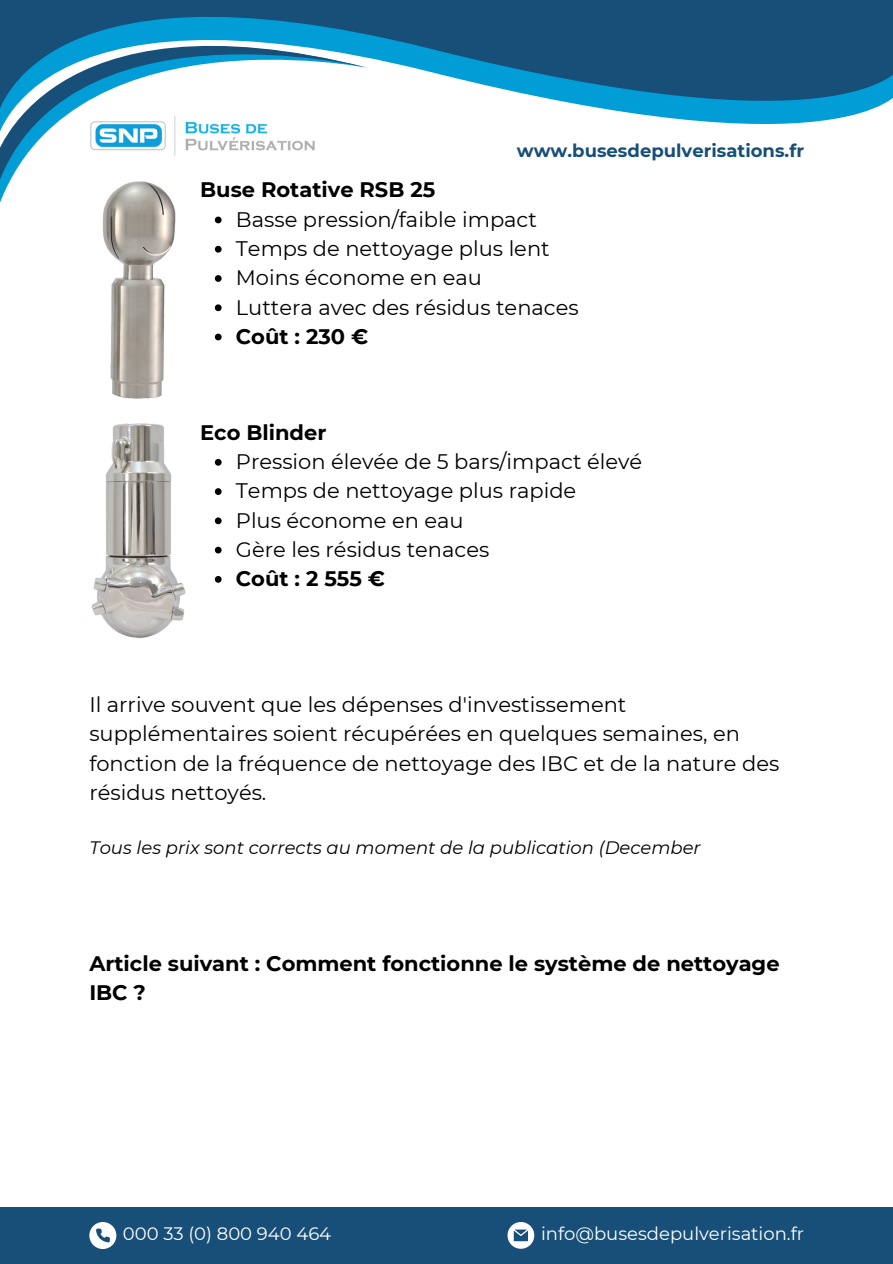
<style>
.page{position:relative;width:893px;height:1264px;background:#fff}
.page>*{position:absolute;margin:0;border:0;box-sizing:border-box;transform-origin:0 0}
.t1{font:21px/29.2px "Montserrat";color:#000}
.t2{font:700 21px/29.2px "Montserrat";color:#000}
.t3{font:italic 18px "Montserrat";color:#000}
.t4{font:18px "Montserrat";color:#fff}
.t5{font:700 18px "Montserrat";color:#184f78}
</style>
<div class="page">
<svg style="left:368px;top:0;width:524px;height:124px;fill:#184f78"></svg>
<svg style="left:0;top:0;width:368px;height:193px"></svg>
<svg style="left:215px;top:216px;width:6px;height:7px"></svg>
<svg style="left:215px;top:246px;width:6px;height:6px"></svg>
<svg style="left:215px;top:275px;width:6px;height:7px"></svg>
<svg style="left:215px;top:304px;width:6px;height:7px"></svg>
<svg style="left:215px;top:333px;width:6px;height:7px"></svg>
<img style="left:97px;top:178px;width:84px;height:221px">
<img style="left:91px;top:423px;width:95px;height:216px">
<svg style="left:215px;top:459px;width:6px;height:6px"></svg>
<svg style="left:215px;top:488px;width:6px;height:7px"></svg>
<svg style="left:215px;top:517px;width:6px;height:7px"></svg>
<svg style="left:215px;top:546px;width:6px;height:7px"></svg>
<svg style="left:215px;top:576px;width:6px;height:6px"></svg>
<div style="left:0;top:1207px;width:892px;height:56px;background:#184f78"></div>
<svg style="left:89px;top:1222px;width:27px;height:26px"></svg>
<svg style="left:507px;top:1222px;width:27px;height:26px"></svg>
<img style="left:89px;top:115px;width:229px;height:42px">
<p class="t5" style="left:517px;top:140px;width:289px">www.busesdepulverisations.fr</p>
<p class="t2" style="left:200px;top:175px;width:236px">Buse Rotative RSB 25</p>
<p class="t1" style="left:236px;top:204px;width:302px">Basse pression/faible impact</p>
<h3 class="t1" style="left:236px;top:234px;width:315px">Temps de nettoyage plus lent</h3>
<p class="t1" style="left:236px;top:263px;width:247px">Moins économe en eau</p>
<h1 class="t1" style="left:236px;top:292px;width:344px">Luttera avec des résidus tenaces</h1>
<h2 class="t2" style="left:236px;top:321px;width:134px">Coût : 230 €</h2>
<h2 class="t2" style="left:200px;top:417px;width:128px">Eco Blinder</h2>
<h2 class="t1" style="left:236px;top:447px;width:407px">Pression élevée de 5 bars/impact élevé</h2>
<h2 class="t1" style="left:236px;top:476px;width:342px">Temps de nettoyage plus rapide</h2>
<h2 class="t1" style="left:236px;top:505px;width:229px">Plus économe en eau</h2>
<p class="t1" style="left:236px;top:534px;width:255px">Gère les résidus tenaces</p>
<h1 class="t2" style="left:236px;top:564px;width:150px">Coût : 2 555 €</h1>
<h2 class="t1" style="left:89px;top:690px;width:691px">Il arrive souvent que les dépenses d'investissement supplémentaires soient récupérées en quelques semaines, en fonction de la fréquence de nettoyage des IBC et de la nature des résidus nettoyés.</h2>
<h2 class="t3" style="left:89px;top:836px;width:613px">Tous les prix sont corrects au moment de la publication (December</h2>
<h2 class="t2" style="left:89px;top:948px;width:691px">Article suivant : Comment fonctionne le système de nettoyage<br>IBC ?</h2>
<h2 class="t4" style="left:123px;top:1222px;width:210px">000 33 (0) 800 940 464</h2>
<h2 class="t4" style="left:541px;top:1222px;width:264px">info@busesdepulverisation.fr</h2>
</div>
